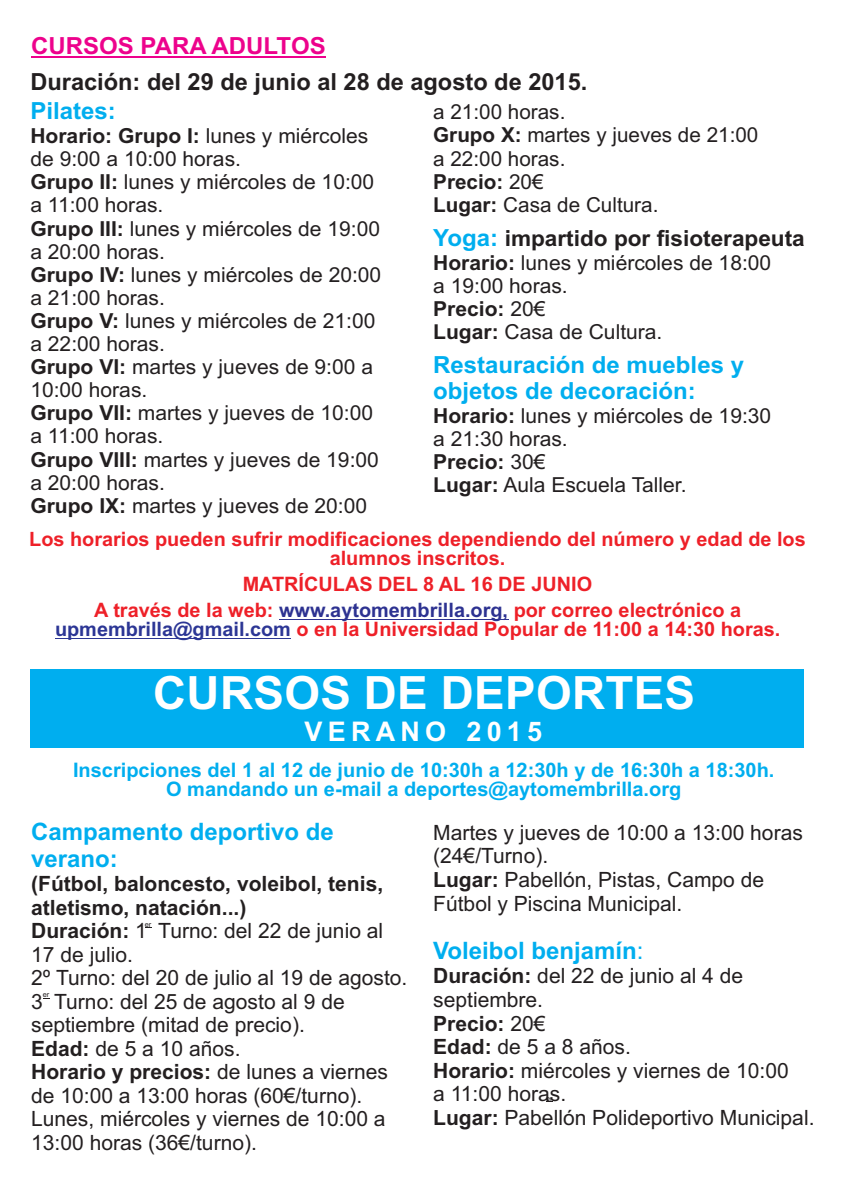
<style>
.page{position:relative;width:842px;height:1191px;background:#fff}
.page>*{position:absolute;margin:0;border:0;box-sizing:border-box;transform-origin:0 0}
.t1{font:700 45.8px "Helvetica";letter-spacing:.005em;color:#fff}
.t2{font:700 27px "Helvetica";letter-spacing:.19em;color:#fff}
.t3{font:700 24px/26.8px "Arial";color:#00aeef}
.t4{font:700 23.6px/26.4px "Arial";color:#00aeef}
.t5{font:700 23.6px "Arial";color:#231f20}
.t6{font:700 23.6px "Arial";color:#ed028c}
.t7{font:700 22.2px "Arial";color:#231f20}
.t8{font:21px/23.6px "Arial";color:#231f20}
.t9{font:20.6px/23px "Arial";color:#231f20}
.t10{font:700 20px/19px "Arial";color:#00aeef;text-align:center}
.t11{font:700 19.8px/19.4px "Arial";color:#ee2028;text-align:center}
.t12{font:7.4px "Arial";color:#231f20}
.s1{font-weight:700}
.s2{font-size:23.6px;color:#00aeef}
.s3{color:#2d3291}
.s4{color:#2c3695}
.s5{font-weight:400}
</style>
<div class="page">
<div style="left:31px;top:669px;width:773px;height:79px;background:#00aeef"></div>
<hr style="left:31px;top:56px;width:294px;height:1px;background:#ed028c">
<hr style="left:279px;top:619px;width:229px;height:1px;background:#2d3291">
<hr style="left:55px;top:638px;width:236px;height:1px;background:#2c3695">
<p class="t6" style="left:31px;top:37px;width:296px">CURSOS PARA ADULTOS</p>
<p class="t5" style="left:30px;top:73px;width:558px">Duración: del 29 de junio al 28 de agosto de 2015.</p>
<p class="t4" style="left:30px;top:100px;width:87px">Pilates:</p>
<p class="t9" style="left:30px;top:126px;width:352px"><span class="s1">Horario: Grupo I:</span> lunes y miércoles de 9:00 a 10:00 horas.<br><span class="s1">Grupo II:</span> lunes y miércoles de 10:00 a 11:00 horas.<br><span class="s1">Grupo III:</span> lunes y miércoles de 19:00 a 20:00 horas.<br><span class="s1">Grupo IV:</span> lunes y miércoles de 20:00 a 21:00 horas.<br><span class="s1">Grupo V:</span> lunes y miércoles de 21:00 a 22:00 horas.<br><span class="s1">Grupo VI:</span> martes y jueves de 9:00 a<br>10:00 horas.<br><span class="s1">Grupo VII:</span> martes y jueves de 10:00 a 11:00 horas.<br><span class="s1">Grupo VIII:</span> martes y jueves de 19:00 a 20:00 horas.<br><span class="s1">Grupo IX:</span> martes y jueves de 20:00</p>
<p class="t9" style="left:433px;top:102px;width:327px">a 21:00 horas.<br><span class="s1">Grupo X:</span> martes y jueves de 21:00 a 22:00 horas.<br><span class="s1">Precio:</span> 20€<br><span class="s1">Lugar:</span> Casa de Cultura.</p>
<p class="t7" style="left:433px;top:230px;width:373px"><span class="s2">Yoga:</span> impartido por fisioterapeuta</p>
<p class="t9" style="left:433px;top:253px;width:340px"><span class="s1">Horario:</span> lunes y miércoles de 18:00 a 19:00 horas.<br><span class="s1">Precio:</span> 20€<br><span class="s1">Lugar:</span> Casa de Cultura.</p>
<p class="t4" style="left:433px;top:354px;width:312px">Restauración de muebles y objetos de decoración:</p>
<p class="t9" style="left:433px;top:406px;width:340px"><span class="s1">Horario:</span> lunes y miércoles de 19:30 a 21:30 horas.<br><span class="s1">Precio:</span> 30€<br><span class="s1">Lugar:</span> Aula Escuela Taller.</p>
<p class="t11" style="left:29px;top:531px;width:778px">Los horarios pueden sufrir modificaciones dependiendo del número y edad de los alumnos inscritos.</p>
<p class="t11" style="left:243px;top:576px;width:351px">MATRÍCULAS DEL 8 AL 16 DE JUNIO</p>
<p class="t11" style="left:55px;top:602px;width:727px">A través de la web: <span class="s3">www.aytomembrilla.org,</span> por correo electrónico a <span class="s4">upmembrilla@gmail.com</span> o en la Universidad Popular de 11:00 a 14:30 horas.</p>
<h1 class="t1" style="left:153px;top:675px;width:543px">CURSOS DE DEPORTES</h1>
<h2 class="t2" style="left:305px;top:721px;width:239px">VERANO 2015</h2>
<p class="t10" style="left:73px;top:762px;width:703px">Inscripciones del 1 al 12 de junio de 10:30h a 12:30h y de 16:30h a 18:30h.<br>O mandando un e-mail a deportes@aytomembrilla.org</p>
<p class="t3" style="left:31px;top:820px;width:304px">Campamento deportivo de verano:</p>
<p class="t8" style="left:31px;top:874px;width:378px"><span class="s1">(Fútbol, baloncesto, voleibol, tenis, atletismo, natación...)<br>Duración:</span> 1 Turno: del 22 de junio al<br>17 de julio.<br>2º Turno: del 20 de julio al 19 de agosto.<br>3 Turno: del 25 de agosto al 9 de septiembre (mitad de precio).<br><span class="s1">Edad:</span> de 5 a 10 años.<br><span class="s1">Horario y precios:</span> de lunes a viernes de 10:00 a 13:00 horas (60€/turno).<br>Lunes, miércoles y viernes de 10:00 a<br>13:00 horas (36€/turno).</p>
<p class="t12" style="left:145px;top:921px;width:8px">er</p>
<p class="t12" style="left:43px;top:992px;width:8px">er</p>
<p class="t8" style="left:433px;top:822px;width:371px">Martes y jueves de 10:00 a 13:00 horas (24€/Turno).<br><span class="s1">Lugar:</span> Pabellón, Pistas, Campo de<br>Fútbol y Piscina Municipal.</p>
<p class="t3" style="left:433px;top:939px;width:212px">Voleibol benjamín<span class="s5">:</span></p>
<p class="t8" style="left:433px;top:966px;width:383px"><span class="s1">Duración:</span> del 22 de junio al 4 de septiembre.<br><span class="s1">Precio:</span> 20€<br><span class="s1">Edad:</span> de 5 a 8 años.<br><span class="s1">Horario:</span> miércoles y viernes de 10:00<br>a 11:00 horas.<br><span class="s1">Lugar:</span> Pabellón Polideportivo Municipal.</p>
<p class="t12" style="left:546px;top:1095px;width:8px">er</p>
</div>
